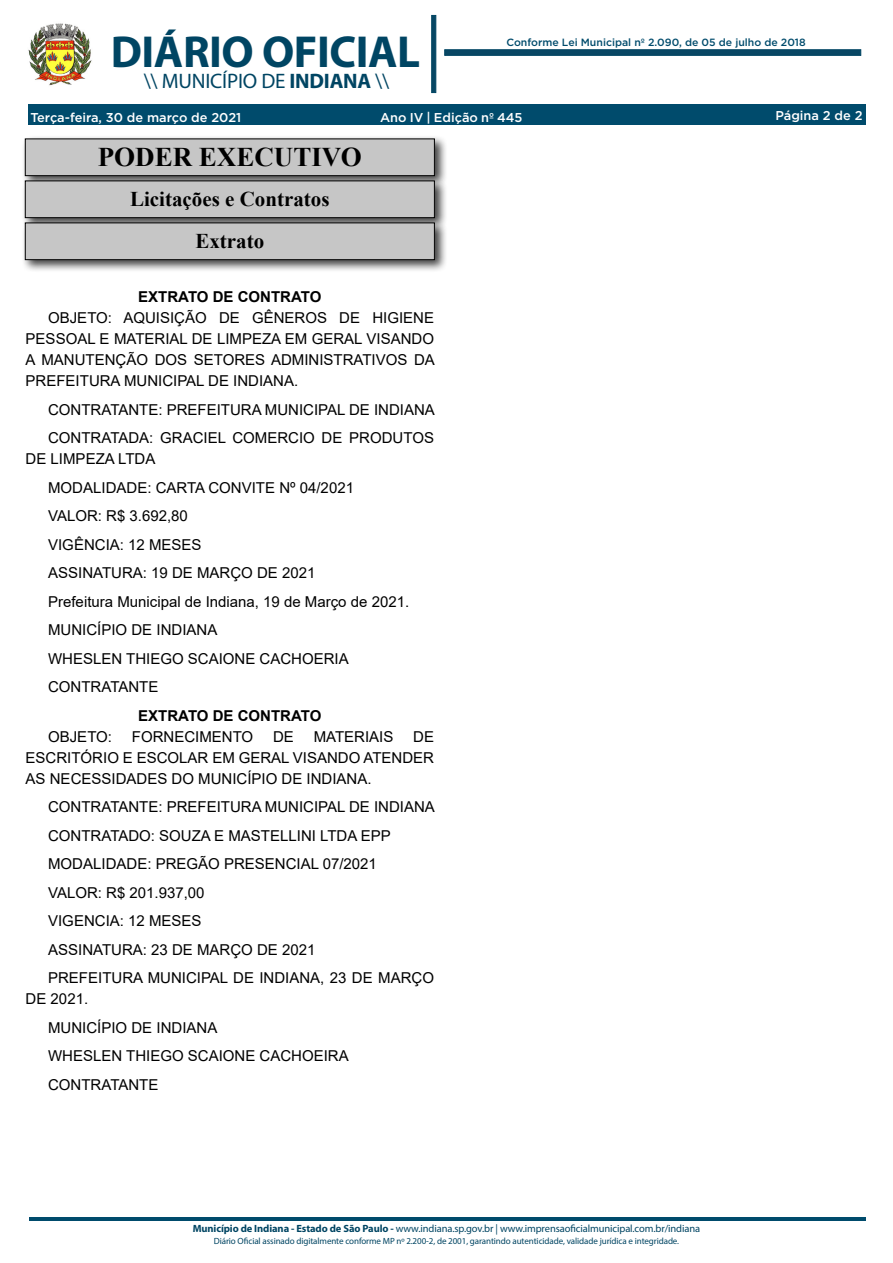
<style>
.page{position:relative;width:893px;height:1263px;background:#fff}
.page>*{position:absolute;margin:0;border:0;box-sizing:border-box;transform-origin:0 0}
.t1{font:700 45px "Myriad Pro";letter-spacing:-.01em;color:#004563}
.t2{font:700 27px "Times New Roman";color:#000}
.t3{font:700 21px "Times New Roman";color:#000}
.t4{font:21px "Myriad Pro";letter-spacing:-.01em;color:#004563}
._2_-_Corpo{font:15px/21px "Arial";color:#000;text-align:justify}
._1_-_Cabeçalho{font:700 15px "Arial";color:#000}
.t5{font:500 12.75px "Gotham";color:#fff}
.t6{font:10.5px "Myriad Pro";letter-spacing:-.01em;color:#004563}
.t7{font:500 10.5px "Gotham";color:#004b6c}
.t8{font:9px "Myriad Pro";letter-spacing:-.01em;color:#004563}
.s1{font-weight:700}
</style>
<div class="page">
<div style="left:28px;top:104px;width:837px;height:21px;background:#004b6c"></div>
<img style="left:28px;top:23px;width:64px;height:63px">
<svg style="left:431px;top:15px;width:5px;height:78px"></svg>
<svg style="left:444px;top:50px;width:417px;height:6px;background:#094965"></svg>
<hr style="left:29px;top:1218px;width:836px;height:3px;background:#004b6c">
<div style="left:21px;top:135px;width:426px;height:54px;background:#000;opacity:.75"></div>
<div style="left:25px;top:139px;width:409px;height:37px;background:#c6c6c6"></div>
<div style="left:25px;top:139px;width:410px;height:37px;border:1px solid #000"></div>
<div style="left:21px;top:177px;width:426px;height:54px;background:#000;opacity:.75"></div>
<div style="left:25px;top:181px;width:409px;height:37px;background:#c6c6c6"></div>
<div style="left:25px;top:181px;width:410px;height:37px;border:1px solid #000"></div>
<div style="left:21px;top:219px;width:426px;height:54px;background:#000;opacity:.75"></div>
<div style="left:25px;top:223px;width:409px;height:37px;background:#c6c6c6"></div>
<div style="left:25px;top:223px;width:410px;height:37px;border:1px solid #000"></div>
<h1 class="t1" style="left:111px;top:23px;width:311px">DIÁRIO OFICIAL</h1>
<h3 class="t4" style="left:144px;top:68px;width:247px">\\ MUNICÍPIO DE <span class="s1">INDIANA</span> \\</h3>
<p class="t7" style="left:506px;top:35px;width:301px">Conforme Lei Municipal nº 2.090, de 05 de julho de 2018</p>
<p class="t5" style="left:30px;top:109px;width:212px">Terça-feira, 30 de março de 2021</p>
<p class="t5" style="left:380px;top:109px;width:144px">Ano IV | Edição nº 445</p>
<p class="t5" style="left:775px;top:107px;width:89px">Página 2 de 2</p>
<p class="t2" style="left:98px;top:138px;width:266px">PODER EXECUTIVO</p>
<p class="t3" style="left:130px;top:184px;width:201px">Licitações e Contratos</p>
<p class="t3" style="left:195px;top:226px;width:70px">Extrato</p>
<p class="_1_-_Cabeçalho" style="left:138px;top:286px;width:185px">EXTRATO DE CONTRATO</p>
<p class="_2_-_Corpo" style="left:26px;top:307px;width:411px;text-indent:23px">OBJETO: AQUISIÇÃO DE GÊNEROS DE HIGIENE PESSOAL E MATERIAL DE LIMPEZA EM GERAL VISANDO A MANUTENÇÃO DOS SETORES ADMINISTRATIVOS DA PREFEITURA MUNICIPAL DE INDIANA.</p>
<p class="_2_-_Corpo" style="left:48px;top:399px;width:388px">CONTRATANTE: PREFEITURA MUNICIPAL DE INDIANA</p>
<p class="_2_-_Corpo" style="left:26px;top:427px;width:410px;text-indent:23px">CONTRATADA: GRACIEL COMERCIO DE PRODUTOS<br>DE LIMPEZA LTDA</p>
<p class="_2_-_Corpo" style="left:48px;top:477px;width:307px">MODALIDADE: CARTA CONVITE Nº 04/2021</p>
<p class="_2_-_Corpo" style="left:48px;top:505px;width:141px">VALOR: R$ 3.692,80</p>
<p class="_2_-_Corpo" style="left:48px;top:534px;width:155px">VIGÊNCIA: 12 MESES</p>
<p class="_2_-_Corpo" style="left:48px;top:562px;width:269px">ASSINATURA: 19 DE MARÇO DE 2021</p>
<p class="_2_-_Corpo" style="left:48px;top:591px;width:363px">Prefeitura Municipal de Indiana, 19 de Março de 2021.</p>
<p class="_2_-_Corpo" style="left:48px;top:619px;width:171px">MUNICÍPIO DE INDIANA</p>
<p class="_2_-_Corpo" style="left:48px;top:648px;width:302px">WHESLEN THIEGO SCAIONE CACHOERIA</p>
<p class="_2_-_Corpo" style="left:48px;top:676px;width:112px">CONTRATANTE</p>
<p class="_1_-_Cabeçalho" style="left:138px;top:705px;width:185px">EXTRATO DE CONTRATO</p>
<p class="_2_-_Corpo" style="left:48px;top:726px;width:65px">OBJETO:</p>
<p class="_2_-_Corpo" style="left:132px;top:726px;width:123px">FORNECIMENTO</p>
<p class="_2_-_Corpo" style="left:273px;top:726px;width:22px">DE</p>
<p class="_2_-_Corpo" style="left:314px;top:726px;width:81px">MATERIAIS</p>
<p class="_2_-_Corpo" style="left:26px;top:726px;width:410px;text-indent:388px">DE ESCRITÓRIO E ESCOLAR EM GERAL VISANDO ATENDER AS NECESSIDADES DO MUNICÍPIO DE INDIANA.</p>
<p class="_2_-_Corpo" style="left:48px;top:796px;width:388px">CONTRATANTE: PREFEITURA MUNICIPAL DE INDIANA</p>
<p class="_2_-_Corpo" style="left:48px;top:825px;width:344px">CONTRATADO: SOUZA E MASTELLINI LTDA EPP</p>
<p class="_2_-_Corpo" style="left:48px;top:853px;width:330px">MODALIDADE: PREGÃO PRESENCIAL 07/2021</p>
<p class="_2_-_Corpo" style="left:48px;top:882px;width:158px">VALOR: R$ 201.937,00</p>
<p class="_2_-_Corpo" style="left:48px;top:910px;width:155px">VIGENCIA: 12 MESES</p>
<p class="_2_-_Corpo" style="left:48px;top:939px;width:269px">ASSINATURA: 23 DE MARÇO DE 2021</p>
<p class="_2_-_Corpo" style="left:26px;top:967px;width:410px;text-indent:23px">PREFEITURA MUNICIPAL DE INDIANA, 23 DE MARÇO<br>DE 2021.</p>
<p class="_2_-_Corpo" style="left:48px;top:1017px;width:171px">MUNICÍPIO DE INDIANA</p>
<p class="_2_-_Corpo" style="left:48px;top:1045px;width:302px">WHESLEN THIEGO SCAIONE CACHOEIRA</p>
<p class="_2_-_Corpo" style="left:48px;top:1074px;width:112px">CONTRATANTE</p>
<p class="t6" style="left:193px;top:1222px;width:509px"><span class="s1">Município de Indiana - Estado de São Paulo -</span> www.indiana.sp.gov.br | www.imprensaoficialmunicipal.com.br/indiana</p>
<p class="t8" style="left:214px;top:1236px;width:467px">Diário Oficial assinado digitalmente conforme MP nº 2.200-2, de 2001, garantindo autenticidade, validade jurídica e integridade.</p>
</div>
